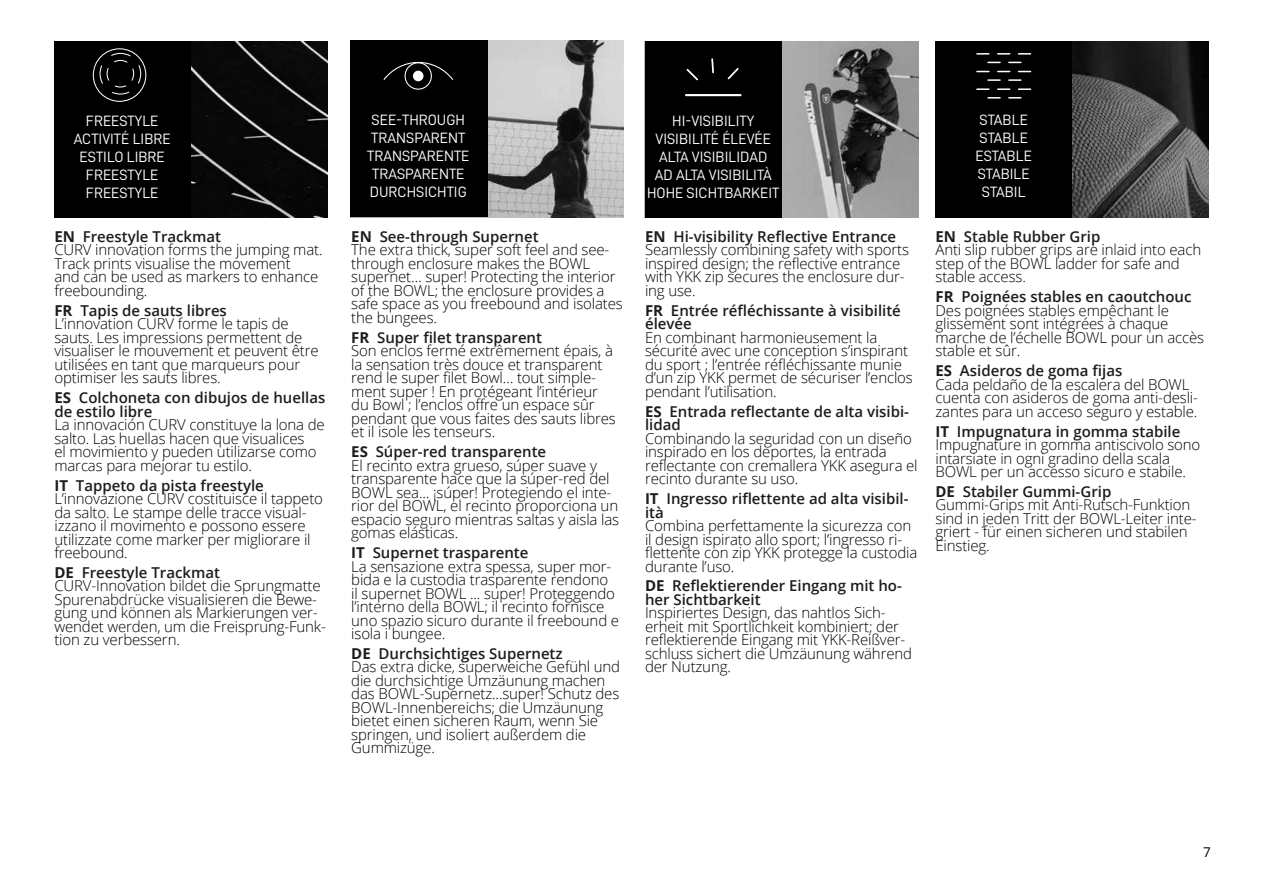
<style>
.page{position:relative;width:1263px;height:893px;background:#fff}
.page>*{position:absolute;margin:0;border:0;box-sizing:border-box;transform-origin:0 0}
.t1{font:300 15px/13.5px "Open Sans";letter-spacing:-.01em;color:#000}
.t2{font:15px/18px "D DIN";color:#fff;text-align:center}
.t3{font:600 15px/13.5px "Open Sans";color:#1d1d1b}
.t4{font:13.5px "Open Sans";color:#000}
.s1{font-weight:700;color:#1d1d1b}
.s2{font-weight:600;color:#1d1d1b}
.s3{font-weight:700}
</style>
<div class="page">
<img style="left:1072px;top:41px;width:137px;height:177px">
<img style="left:488px;top:41px;width:136px;height:176px">
<img style="left:781px;top:41px;width:137px;height:177px">
<img style="left:191px;top:41px;width:137px;height:177px">
<div style="left:935px;top:41px;width:137px;height:177px;background:#000"></div>
<div style="left:350px;top:41px;width:138px;height:176px;background:#000"></div>
<div style="left:645px;top:41px;width:136px;height:177px;background:#000"></div>
<div style="left:54px;top:41px;width:137px;height:177px;background:#000"></div>
<div style="left:405px;top:62px;width:27px;height:28px;border:1px solid #fff;border-radius:50%"></div>
<svg style="left:383px;top:61px;width:71px;height:20px"></svg>
<hr style="left:686px;top:94px;width:54px;height:2px;background:#fff">
<svg style="left:711px;top:58px;width:3px;height:16px"></svg>
<svg style="left:727px;top:68px;width:12px;height:12px"></svg>
<svg style="left:686px;top:69px;width:12px;height:12px"></svg>
<div style="left:93px;top:48px;width:53px;height:54px;border:1px solid #fff;border-radius:50%"></div>
<svg style="left:99px;top:52px;width:43px;height:43px"></svg>
<svg style="left:977px;top:88px;width:12px;height:2px"></svg>
<svg style="left:977px;top:53px;width:12px;height:2px"></svg>
<svg style="left:977px;top:71px;width:12px;height:1px"></svg>
<svg style="left:988px;top:97px;width:12px;height:2px"></svg>
<svg style="left:988px;top:62px;width:12px;height:1px"></svg>
<svg style="left:988px;top:79px;width:12px;height:2px"></svg>
<svg style="left:998px;top:88px;width:12px;height:2px"></svg>
<svg style="left:998px;top:53px;width:12px;height:2px"></svg>
<svg style="left:998px;top:71px;width:12px;height:1px"></svg>
<svg style="left:1009px;top:97px;width:12px;height:2px"></svg>
<svg style="left:1009px;top:62px;width:12px;height:1px"></svg>
<svg style="left:1009px;top:79px;width:12px;height:2px"></svg>
<svg style="left:1018px;top:88px;width:12px;height:2px"></svg>
<svg style="left:1018px;top:53px;width:12px;height:2px"></svg>
<svg style="left:1018px;top:71px;width:12px;height:1px"></svg>
<p class="t2" style="left:74px;top:111px;width:98px">FREESTYLE<br>ACTIVITÉ LIBRE<br>ESTILO LIBRE<br>FREESTYLE<br>FREESTYLE</p>
<p class="t1" style="left:54px;top:229px;width:270px"><span class="s1">EN</span> <span class="s2">Freestyle Trackmat<br></span>CURV innovation forms the jumping mat.<br>Track prints visualise the movement<br>and can be used as markers to enhance freebounding.</p>
<p class="t1" style="left:54px;top:303px;width:266px"><span class="s1">FR</span> <span class="s2">Tapis de sauts libres<br></span>L’innovation CURV forme le tapis de sauts. Les impressions permettent de visualiser le mouvement et peuvent être utilisées en tant que marqueurs pour optimiser les sauts libres.</p>
<p class="t3" style="left:54px;top:391px;width:273px"><span class="s3">ES</span> Colchoneta con dibujos de huellas de estilo libre</p>
<p class="t1" style="left:54px;top:418px;width:272px">La innovación CURV constituye la lona de salto. Las huellas hacen que visualices<br>el movimiento y pueden utilizarse como marcas para mejorar tu estilo.</p>
<p class="t1" style="left:54px;top:478px;width:270px"><span class="s1">IT</span> <span class="s2">Tappeto da pista freestyle </span>L’innovazione CURV costituisce il tappeto da salto. Le stampe delle tracce visual&shy;izzano il movimento e possono essere utilizzate come marker per migliorare il freebound.</p>
<p class="t1" style="left:54px;top:565px;width:273px"><span class="s1">DE</span> <span class="s2">Freestyle Trackmat </span>CURV-Innovation bildet die Sprungmatte Spurenabdrücke visualisieren die Bewe&shy;gung und können als Markierungen ver&shy;wendet werden, um die Freisprung-Funk&shy;tion zu verbessern.</p>
<p class="t2" style="left:367px;top:110px;width:104px">SEE-THROUGH<br>TRANSPARENT<br>TRANSPARENTE<br>TRASPARENTE<br>DURCHSICHTIG</p>
<p class="t2" style="left:647px;top:111px;width:134px">HI-VISIBILITY<br>VISIBILITÉ ÉLEVÉE<br>ALTA VISIBILIDAD<br>AD ALTA VISIBILITÀ<br>HOHE SICHTBARKEIT</p>
<p class="t1" style="left:351px;top:229px;width:273px"><span class="s1">EN</span> <span class="s2">See-through Supernet<br></span>The extra thick, super soft feel and see&shy;through enclosure makes the BOWL supernet… super! Protecting the interior of the BOWL; the enclosure provides a safe space as you freebound and isolates the bungees.</p>
<p class="t1" style="left:351px;top:330px;width:266px"><span class="s1">FR</span> <span class="s2">Super filet transparent<br></span>Son enclos fermé extrêmement épais, à la sensation très douce et transparent rend le super filet Bowl… tout simple&shy;ment super ! En protégeant l’intérieur du Bowl ; l’enclos offre un espace sûr pendant que vous faites des sauts libres et il isole les tenseurs.</p>
<p class="t1" style="left:351px;top:445px;width:269px"><span class="s1">ES</span> <span class="s2">Súper-red transparente<br></span>El recinto extra grueso, súper suave y transparente hace que la súper-red del BOWL sea... ¡súper! Protegiendo el inte&shy;rior del BOWL, el recinto proporciona un espacio seguro mientras saltas y aisla las gomas elásticas.</p>
<p class="t1" style="left:351px;top:545px;width:269px"><span class="s1">IT</span> <span class="s2">Supernet trasparente<br></span>La sensazione extra spessa, super mor&shy;bida e la custodia trasparente rendono<br>il supernet BOWL ... super! Proteggendo l’interno della BOWL; il recinto fornisce uno spazio sicuro durante il freebound e isola i bungee.</p>
<p class="t1" style="left:351px;top:646px;width:270px"><span class="s1">DE</span> <span class="s2">Durchsichtiges Supernetz<br></span>Das extra dicke, superweiche Gefühl und die durchsichtige Umzäunung machen das BOWL-Supernetz...super! Schutz des BOWL-Innenbereichs; die Umzäunung bietet einen sicheren Raum, wenn Sie springen, und isoliert außerdem die Gummizüge.</p>
<p class="t1" style="left:645px;top:229px;width:266px"><span class="s1">EN</span> <span class="s2">Hi-visibility Reflective Entrance </span>Seamlessly combining safety with sports inspired design; the reflective entrance with YKK zip secures the enclosure dur&shy;ing use.</p>
<p class="t3" style="left:645px;top:303px;width:257px"><span class="s3">FR</span> Entrée réfléchissante à visibilité élevée</p>
<p class="t1" style="left:645px;top:330px;width:269px">En combinant harmonieusement la sécurité avec une conception s’inspirant du sport ; l’entrée réfléchissante munie d’un zip YKK permet de sécuriser l’enclos pendant l’utilisation.</p>
<p class="t3" style="left:645px;top:404px;width:266px"><span class="s3">ES</span> Entrada reflectante de alta visibi&shy;lidad</p>
<p class="t1" style="left:645px;top:431px;width:274px">Combinando la seguridad con un diseño inspirado en los deportes, la entrada reflectante con cremallera YKK asegura el recinto durante su uso.</p>
<p class="t3" style="left:645px;top:492px;width:265px"><span class="s3">IT</span> Ingresso riflettente ad alta visibil&shy;ità</p>
<p class="t1" style="left:645px;top:518px;width:274px">Combina perfettamente la sicurezza con il design ispirato allo sport; l’ingresso ri&shy;flettente con zip YKK protegge la custodia durante l’uso.</p>
<p class="t3" style="left:645px;top:579px;width:258px"><span class="s3">DE</span> Reflektierender Eingang mit ho&shy;her Sichtbarkeit</p>
<p class="t1" style="left:645px;top:606px;width:269px">Inspiriertes Design, das nahtlos Sich&shy;erheit mit Sportlichkeit kombiniert; der reflektierende Eingang mit YKK-Reißver&shy;schluss sichert die Umzäunung während der Nutzung.</p>
<p class="t2" style="left:975px;top:111px;width:58px">STABLE<br>STABLE<br>ESTABLE<br>STABILE<br>STABIL</p>
<p class="t1" style="left:935px;top:229px;width:267px"><span class="s1">EN</span> <span class="s2">Stable Rubber Grip<br></span>Anti slip rubber grips are inlaid into each step of the BOWL ladder for safe and stable access.</p>
<p class="t1" style="left:935px;top:290px;width:270px"><span class="s1">FR</span> <span class="s2">Poignées stables en caoutchouc<br></span>Des poignées stables empêchant le glissement sont intégrées à chaque marche de l’échelle BOWL pour un accès stable et sûr.</p>
<p class="t1" style="left:935px;top:364px;width:264px"><span class="s1">ES</span> <span class="s2">Asideros de goma fijas<br></span>Cada peldaño de la escalera del BOWL cuenta con asideros de goma anti-desli&shy;zantes para un acceso seguro y estable.</p>
<p class="t1" style="left:935px;top:424px;width:266px"><span class="s1">IT</span> <span class="s2">Impugnatura in gomma stabile </span>Impugnature in gomma antiscivolo sono intarsiate in ogni gradino della scala BOWL per un accesso sicuro e stabile.</p>
<p class="t1" style="left:935px;top:484px;width:263px"><span class="s1">DE</span> <span class="s2">Stabiler Gummi-Grip<br></span>Gummi-Grips mit Anti-Rutsch-Funktion sind in jeden Tritt der BOWL-Leiter inte&shy;griert - für einen sicheren und stabilen<br>Einstieg.</p>
<p class="t4" style="left:1203px;top:843px;width:9px">7</p>
</div>
